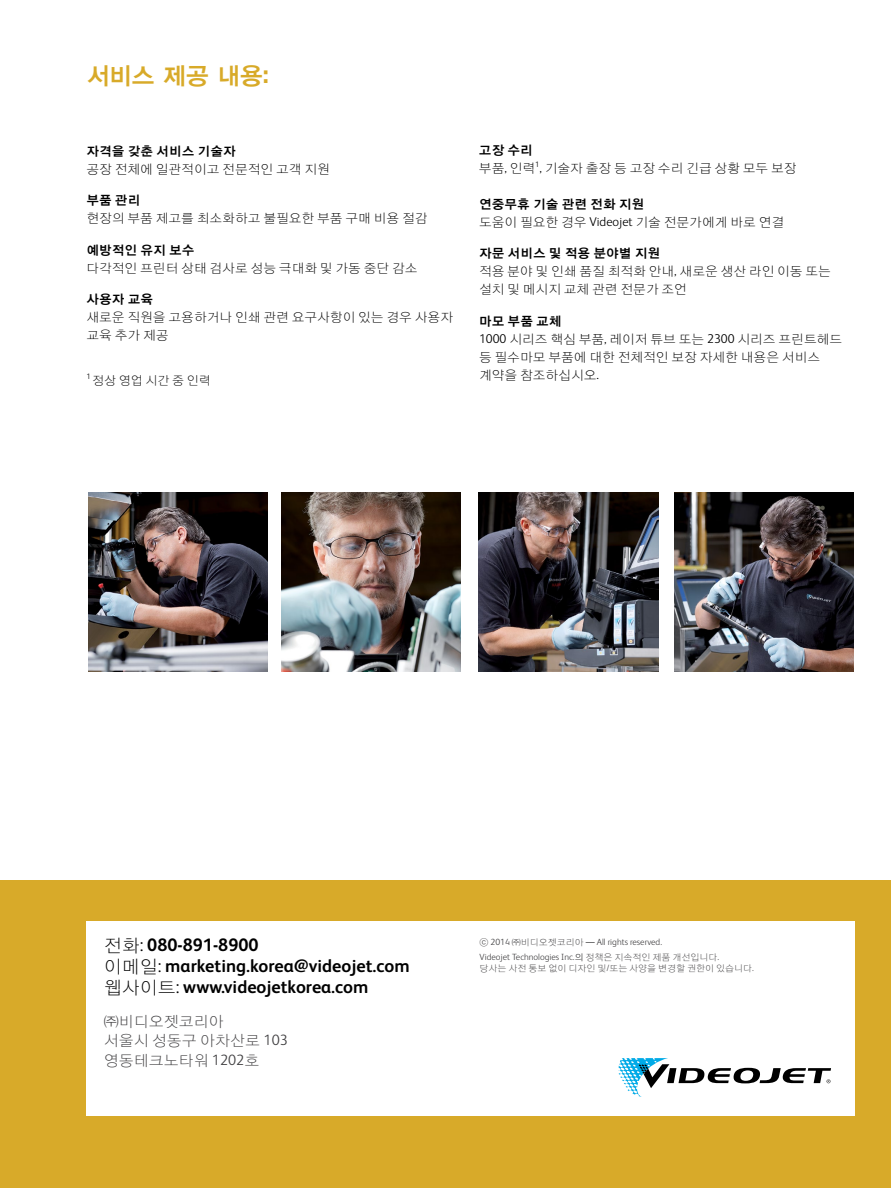
<style>
.page{position:relative;width:891px;height:1188px;background:#fff}
.page>*{position:absolute;margin:0;border:0;box-sizing:border-box;transform-origin:0 0}
.t1{font:24px "YDIYGO140 KS Cpc EUC H";letter-spacing:-.06em;color:#d8aa29}
.t2{font:700 18px/21px "FS Albert Pro";color:#000}
.t3{font:15px/19.5px "YDIYGO110 KS Cpc EUC H";color:#414042}
.t4{font:12.75px/18px "YDIYGO110 KS Cpc EUC H";color:#000}
.t5{font:12.75px "YDIYGO140 KS Cpc EUC H";color:#000}
.t6{font:12px "YDIYGO110 KS Cpc EUC H";letter-spacing:.11em;color:#000}
.t7{font:300 9px/14.7px "FS Albert Pro";color:#414042}
.t8{font:9px "YDIYGO110 KS Cpc EUC H";color:#414042}
.s1{font-family:"Benton Got Bol"}
.s2{font-family:"FS Albert Pro";font-weight:300}
.s3{font-family:"YDIYGO110 KS Cpc EUC H";font-weight:400}
.s4{font-weight:300}
.s5{font-weight:400}
.s6{font-family:"YDIYGO110 KS Cpc EUC H";font-weight:400;color:#000}
</style>
<div class="page">
<div style="left:0;top:880px;width:891px;height:308px;background:#d8aa29"></div>
<div style="left:86px;top:921px;width:769px;height:195px;background:#fff"></div>
<svg style="left:618px;top:1058px;width:213px;height:39px"></svg>
<img style="left:88px;top:492px;width:179px;height:180px">
<img style="left:281px;top:492px;width:180px;height:180px">
<img style="left:479px;top:492px;width:179px;height:180px">
<img style="left:674px;top:492px;width:180px;height:180px">
<h1 class="t1" style="left:86px;top:63px;width:184px">서비스 제공 내용<span class="s1">:</span></h1>
<p class="t5" style="left:86px;top:144px;width:151px">자격을 갖춘 서비스 기술자</p>
<p class="t4" style="left:86px;top:160px;width:245px">공장 전체에 일관적이고 전문적인 고객 지원</p>
<p class="t5" style="left:86px;top:194px;width:56px">부품 관리</p>
<p class="t4" style="left:86px;top:209px;width:343px">현장의 부품 제고를 최소화하고 불필요한 부품 구매 비용 절감</p>
<p class="t5" style="left:86px;top:243px;width:110px">예방적인 유지 보수</p>
<p class="t4" style="left:86px;top:259px;width:333px">다각적인 프린터 상태 검사로 성능 극대화 및 가동 중단 감소</p>
<p class="t5" style="left:86px;top:293px;width:68px">사용자 교육</p>
<p class="t4" style="left:86px;top:308px;width:368px">새로운 직원을 고용하거나 인쇄 관련 요구사항이 있는 경우 사용자 교육 추가 제공</p>
<p class="t6" style="left:86px;top:374px;width:126px"><sup>1</sup>정상영업시간중인력</p>
<p class="t5" style="left:479px;top:144px;width:56px">고장 수리</p>
<p class="t4" style="left:479px;top:159px;width:319px">부품<span class="s2">,</span> 인력<sup>1</sup><span class="s2">,</span> 기술자 출장 등 고장 수리 긴급 상황 모두 보장</p>
<p class="t5" style="left:479px;top:198px;width:167px">연중무휴 기술 관련 전화 지원</p>
<p class="t4" style="left:479px;top:213px;width:307px">도움이 필요한 경우 <span class="s2">Videojet</span> 기술 전문가에게 바로 연결</p>
<p class="t5" style="left:479px;top:247px;width:183px">자문 서비스 및 적용 분야별 지원</p>
<p class="t4" style="left:479px;top:263px;width:354px">적용 분야 및 인쇄 품질 최적화 안내<span class="s2">,</span> 새로운 생산 라인 이동 또는 설치 및 메시지 교체 관련 전문가 조언</p>
<p class="t5" style="left:479px;top:315px;width:84px">마모 부품 교체</p>
<p class="t4" style="left:479px;top:330px;width:365px"><span class="s2">1000</span> 시리즈 핵심 부품<span class="s2">,</span> 레이저 튜브 또는 <span class="s2">2300</span> 시리즈 프린트헤드 등 필수마모 부품에 대한 전체적인 보장 자세한 내용은 서비스 계약을 참조하십시오<span class="s2">.</span></p>
<h2 class="t2" style="left:104px;top:934px;width:308px"><span class="s3">전화</span><span class="s4">:</span> 080-891-8900<br><span class="s3">이메일</span><span class="s4">:</span> marketing.korea@videojet.com <span class="s3">웹사이트</span><span class="s4">:</span> www.videojetkorea.com</h2>
<p class="t3" style="left:104px;top:1012px;width:186px">㈜비디오젯코리아<br>서울시 성동구 아차산로 <span class="s2">103 </span>영동테크노타워 <span class="s2">1202</span>호</p>
<p class="t7" style="left:480px;top:934px;width:241px"><span class="s3">ⓒ</span> 2014 <span class="s3">㈜비디오젯코리아</span> <span class="s5">—</span> All rights reserved.<br>Videojet Technologies Inc.<span class="s6">의</span> <span class="s3">정책은 지속적인 제품 개선입니다</span>.</p>
<p class="t8" style="left:480px;top:964px;width:276px">당사는 사전 통보 없이 디자인 및<span class="s2">/</span>또는 사양을 변경할 권한이 있습니다<span class="s2">.</span></p>
</div>
